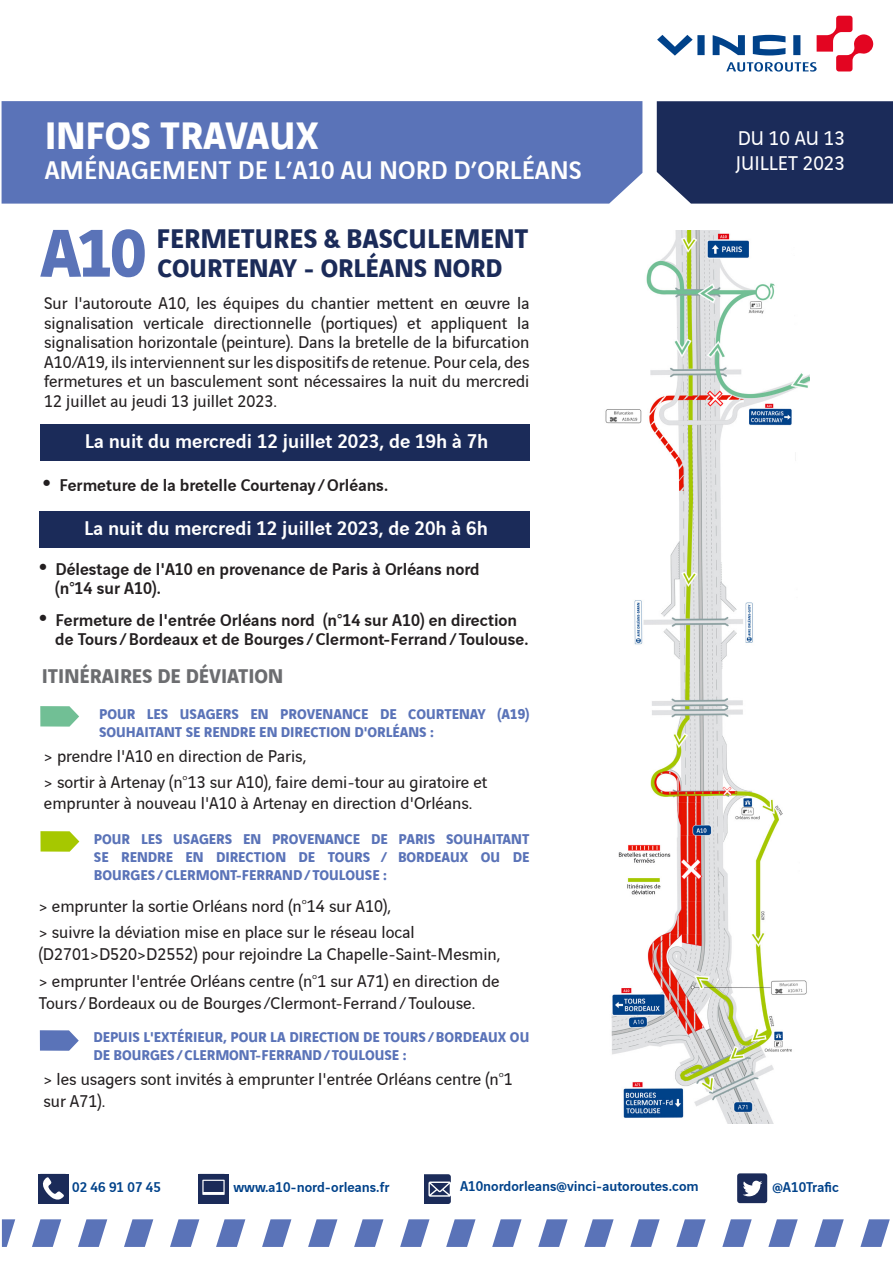
<style>
.page{position:relative;width:893px;height:1263px;background:#fff}
.page>*{position:absolute;margin:0;border:0;box-sizing:border-box;transform-origin:0 0}
.t1{font:700 72px "Vinci Sans";color:#5a73b8}
.t2{font:700 40.5px "Vinci Sans";color:#fff}
.t3{font:700 28.5px "Vinci Sans";color:#1b2b59}
.t4{font:500 27px "Vinci Sans";color:#fff}
.t5{font:700 27px "Vinci Sans";color:#1b2b59}
.t6{font:500 21px "Vinci Sans";color:#fff}
.t7{font:700 21px "Vinci Sans";color:#6c6d70}
.t8{font:21px "Vinci Sans";color:#fff}
.t9{font:18px/19.5px "Vinci Sans";color:#231f20}
.t10{font:500 18px/19.5px "Vinci Sans";color:#231f20}
.t11{font:700 15px/18px "Vinci Sans";color:#5a73b8}
.t12{font:500 15px "Vinci Sans";color:#00428a}
.s1{font-size:36px}
</style>
<div class="page">
<div style="left:2px;top:101px;width:640px;height:103px;background:#5a73b8"></div>
<div style="left:657px;top:101px;width:236px;height:103px;background:#1b2b59"></div>
<svg style="left:657px;top:16px;width:216px;height:56px"></svg>
<svg style="left:2px;top:1219px;width:13px;height:28px"></svg>
<svg style="left:32px;top:1219px;width:29px;height:28px"></svg>
<svg style="left:78px;top:1219px;width:29px;height:28px"></svg>
<svg style="left:124px;top:1219px;width:29px;height:28px"></svg>
<svg style="left:170px;top:1219px;width:29px;height:28px"></svg>
<svg style="left:216px;top:1219px;width:29px;height:28px"></svg>
<svg style="left:262px;top:1219px;width:29px;height:28px"></svg>
<svg style="left:308px;top:1219px;width:29px;height:28px"></svg>
<svg style="left:354px;top:1219px;width:29px;height:28px"></svg>
<svg style="left:400px;top:1219px;width:29px;height:28px"></svg>
<svg style="left:446px;top:1219px;width:30px;height:28px"></svg>
<svg style="left:492px;top:1219px;width:30px;height:28px"></svg>
<svg style="left:538px;top:1219px;width:30px;height:28px"></svg>
<svg style="left:584px;top:1219px;width:30px;height:28px"></svg>
<svg style="left:630px;top:1219px;width:30px;height:28px"></svg>
<svg style="left:676px;top:1219px;width:30px;height:28px"></svg>
<svg style="left:722px;top:1219px;width:30px;height:28px"></svg>
<svg style="left:768px;top:1219px;width:30px;height:28px"></svg>
<svg style="left:814px;top:1219px;width:30px;height:28px"></svg>
<svg style="left:860px;top:1219px;width:30px;height:28px"></svg>
<img style="left:605px;top:231px;width:205px;height:892px">
<svg style="left:40px;top:831px;width:39px;height:21px"></svg>
<div style="left:40px;top:424px;width:489px;height:36px;background:#1b2b59"></div>
<svg style="left:40px;top:1030px;width:39px;height:21px"></svg>
<div style="left:39px;top:511px;width:490px;height:36px;background:#1b2b59"></div>
<svg style="left:40px;top:706px;width:39px;height:21px"></svg>
<div style="left:198px;top:1174px;width:30px;height:30px;background:#1b2b59"></div>
<svg style="left:202px;top:1179px;width:23px;height:16px"></svg>
<svg style="left:424px;top:1174px;width:27px;height:30px"></svg>
<div style="left:737px;top:1173px;width:30px;height:30px;background:#1b2b59;border-radius:3px"></div>
<svg style="left:743px;top:1181px;width:19px;height:15px"></svg>
<div style="left:38px;top:1174px;width:30px;height:30px;background:#1b2b59"></div>
<svg style="left:43px;top:1177px;width:21px;height:22px"></svg>
<p class="t2" style="left:45px;top:104px;width:276px">INFOS TRAVAUX</p>
<p class="t4" style="left:45px;top:149px;width:539px">AMÉNAGEMENT DE L’A10 AU NORD D’ORLÉANS</p>
<p class="t1" style="left:40px;top:196px;width:108px">A10</p>
<p class="t3" style="left:157px;top:216px;width:373px">FERMETURES &amp; BASCULEMENT</p>
<p class="t5" style="left:158px;top:247px;width:346px">COURTENAY - ORLÉANS NORD</p>
<p class="t9" style="left:44px;top:292px;width:487px;text-align:justify">Sur l'autoroute A10, les équipes du chantier mettent en oeuvre la signalisation verticale directionnelle (portiques) et appliquent la signalisation horizontale (peinture). Dans la bretelle de la bifurcation A10/A19, ils interviennent sur les dispositifs de retenue. Pour cela, des fermetures et un basculement sont nécessaires la nuit du mercredi 12 juillet au jeudi 13 juillet 2023.</p>
<p class="t6" style="left:85px;top:424px;width:405px">La nuit du mercredi 12 juillet 2023, de 19h à 7h</p>
<p class="t10" style="left:43px;top:474px;width:347px"><span class="s1">•</span> Fermeture de la bretelle Courtenay / Orléans.</p>
<p class="t6" style="left:84px;top:511px;width:405px">La nuit du mercredi 12 juillet 2023, de 20h à 6h</p>
<p class="t10" style="left:55px;top:557px;width:426px;text-indent:-17px"><span class="s1">•</span> Délestage de l'A10 en provenance de Paris à Orléans nord (n°14 sur A10).</p>
<p class="t10" style="left:55px;top:608px;width:475px;text-indent:-17px"><span class="s1">•</span> Fermeture de l'entrée Orléans nord (n°14 sur A10) en direction de Tours / Bordeaux et de Bourges / Clermont-Ferrand / Toulouse.</p>
<p class="t7" style="left:42px;top:659px;width:243px">ITINÉRAIRES DE DÉVIATION</p>
<p class="t11" style="left:99px;top:703px;width:432px">POUR LES USAGERS EN PROVENANCE DE COURTENAY (A19)<br>SOUHAITANT SE RENDRE EN DIRECTION D'ORLÉANS :</p>
<p class="t9" style="left:44px;top:769px;width:445px;line-height:21.6px">&gt; sortir à Artenay (n°13 sur A10), faire demi-tour au giratoire et emprunter à nouveau l'A10 à Artenay en direction d'Orléans.</p>
<p class="t9" style="left:44px;top:745px;width:264px">&gt; prendre l'A10 en direction de Paris,</p>
<p class="t11" style="left:94px;top:828px;width:437px;text-align:justify">POUR LES USAGERS EN PROVENANCE DE PARIS SOUHAITANT SE RENDRE EN DIRECTION DE TOURS / BORDEAUX OU DE BOURGES / CLERMONT-FERRAND / TOULOUSE :</p>
<p class="t9" style="left:39px;top:894px;width:354px">&gt; emprunter la sortie Orléans nord (n°14 sur A10),</p>
<p class="t9" style="left:39px;top:920px;width:463px;line-height:21.6px">&gt; suivre la déviation mise en place sur le réseau local (D2701&gt;D520&gt;D2552) pour rejoindre La Chapelle-Saint-Mesmin,</p>
<p class="t9" style="left:39px;top:969px;width:462px;line-height:21.6px">&gt; emprunter l'entrée Orléans centre (n°1 sur A71) en direction de<br>Tours / Bordeaux ou de Bourges /Clermont-Ferrand / Toulouse.</p>
<p class="t11" style="left:93px;top:1026px;width:438px">DEPUIS L'EXTÉRIEUR, POUR LA DIRECTION DE TOURS / BORDEAUX OU<br>DE BOURGES / CLERMONT-FERRAND / TOULOUSE :</p>
<p class="t9" style="left:43px;top:1067px;width:471px;line-height:21.6px">&gt; les usagers sont invités à emprunter l'entrée Orléans centre (n°1 sur A71).</p>
<p class="t8" style="left:738px;top:123px;width:109px">DU 10 AU 13</p>
<p class="t8" style="left:736px;top:148px;width:111px">JUILLET 2023</p>
<p class="t12" style="left:72px;top:1176px;width:90px">02 46 91 07 45</p>
<p class="t12" style="left:233px;top:1176px;width:158px">www.a10-nord-orleans.fr</p>
<p class="t12" style="left:460px;top:1175px;width:240px">A10nordorleans@vinci-autoroutes.com</p>
<p class="t12" style="left:772px;top:1175px;width:68px">@A10Trafic</p>
</div>
